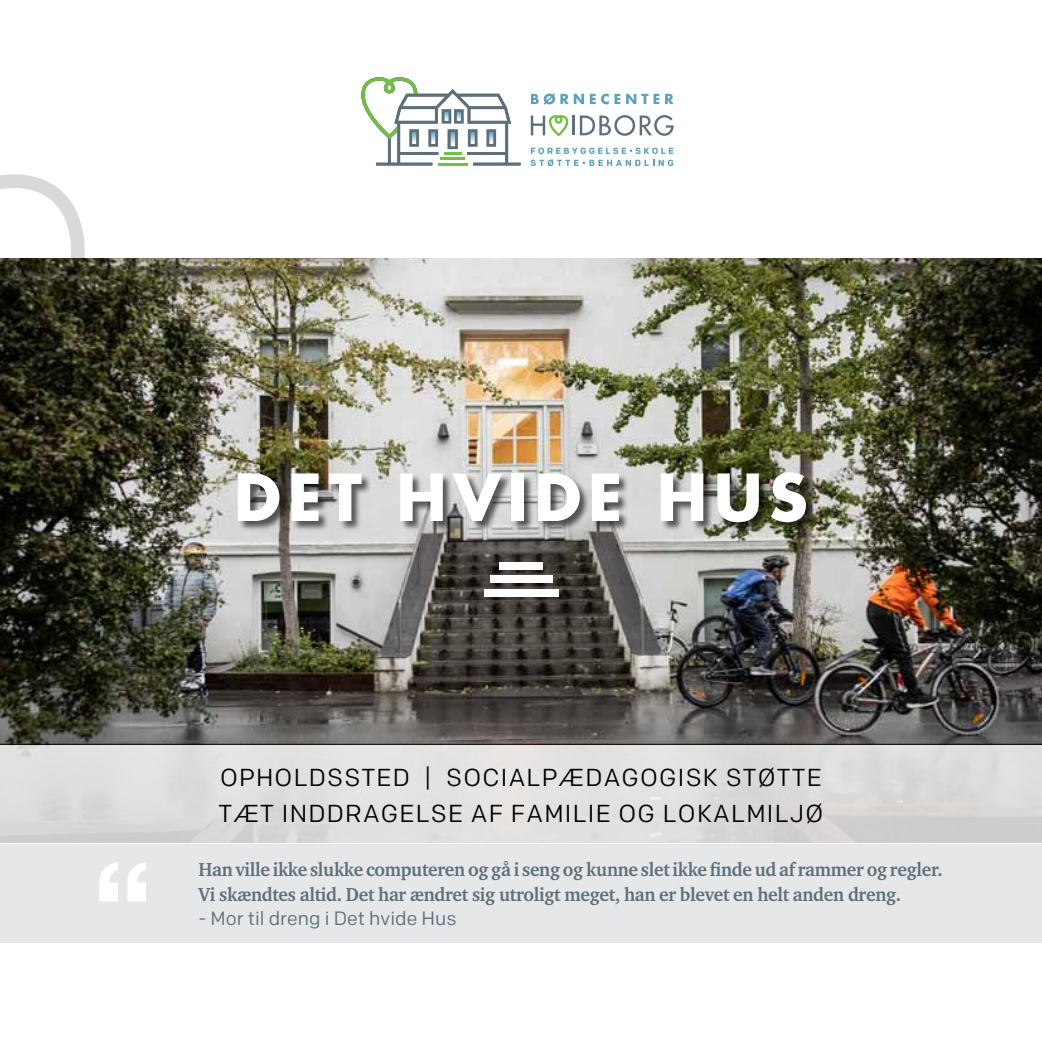
<style>
.page{position:relative;width:1042px;height:1042px;background:#fff}
.page>*{position:absolute;margin:0;border:0;box-sizing:border-box;transform-origin:0 0}
.t1{font:700 63px "Futura";letter-spacing:.1em;color:#fff}
.t2{font:24.5px/35.7px "Colfax";letter-spacing:.05em;color:#000}
.t3{font:700 19.25px/24.5px "Charter";letter-spacing:-.015em;color:#5d6f7a;scale:.95 1}
.t4{font:19.25px "Colfax";color:#5d6f7a}
</style>
<div class="page">
<img style="left:0;top:258px;width:1042px;height:486px">
<div style="left:0;top:843px;width:1042px;height:100px;background:#e6e7e8"></div>
<svg style="left:361px;top:77px;width:160px;height:88px"></svg>
<svg style="left:531px;top:148px;width:142px;height:18px"></svg>
<svg style="left:531px;top:93px;width:53px;height:12px"></svg>
<svg style="left:590px;top:94px;width:30px;height:10px"></svg>
<svg style="left:626px;top:94px;width:33px;height:10px"></svg>
<svg style="left:665px;top:94px;width:8px;height:10px"></svg>
<hr style="left:572px;top:115px;width:2px;height:20px;background:#5d6f7a">
<svg style="left:580px;top:115px;width:93px;height:21px"></svg>
<svg style="left:531px;top:115px;width:37px;height:21px"></svg>
<svg style="left:99px;top:862px;width:47px;height:39px"></svg>
<div style="left:238px;top:472px;width:578px;height:60px;background:#000;opacity:.6"></div>
<div style="left:490px;top:575px;width:62px;height:8px;background:#fff"></div>
<div style="left:484px;top:589px;width:74px;height:7px;background:#fff"></div>
<div style="left:499px;top:562px;width:44px;height:7px;background:#fff"></div>
<div style="left:0;top:745px;width:1042px;height:98px;background:linear-gradient(to bottom,#e4e3e3,#d8d7d6)"></div>
<hr style="left:0;top:744px;width:1042px;height:1px;background:#000">
<svg style="left:0;top:174px;width:94px;height:258px"></svg>
<h1 class="t1" style="left:234px;top:455px;width:575px">DET HVIDE HUS</h1>
<p class="t2" style="left:219px;top:759px;width:606px">OPHOLDSSTED | SOCIALPÆDAGOGISK STØTTE<br>TÆT INDDRAGELSE AF FAM ILIE OG LOKALM ILJØ</p>
<p class="t3" style="left:198px;top:857px;width:785px">Han ville ikke slukke computeren og gå i seng og kunne slet ikke finde ud af rammer og regler.<br>Vi skændtes altid. Det har ændret sig utroligt meget, han er blevet en helt anden dreng.</p>
<p class="t4" style="left:198px;top:906px;width:260px">- MOR TIL DRENG I DET HVIDE HUS</p>
</div>
